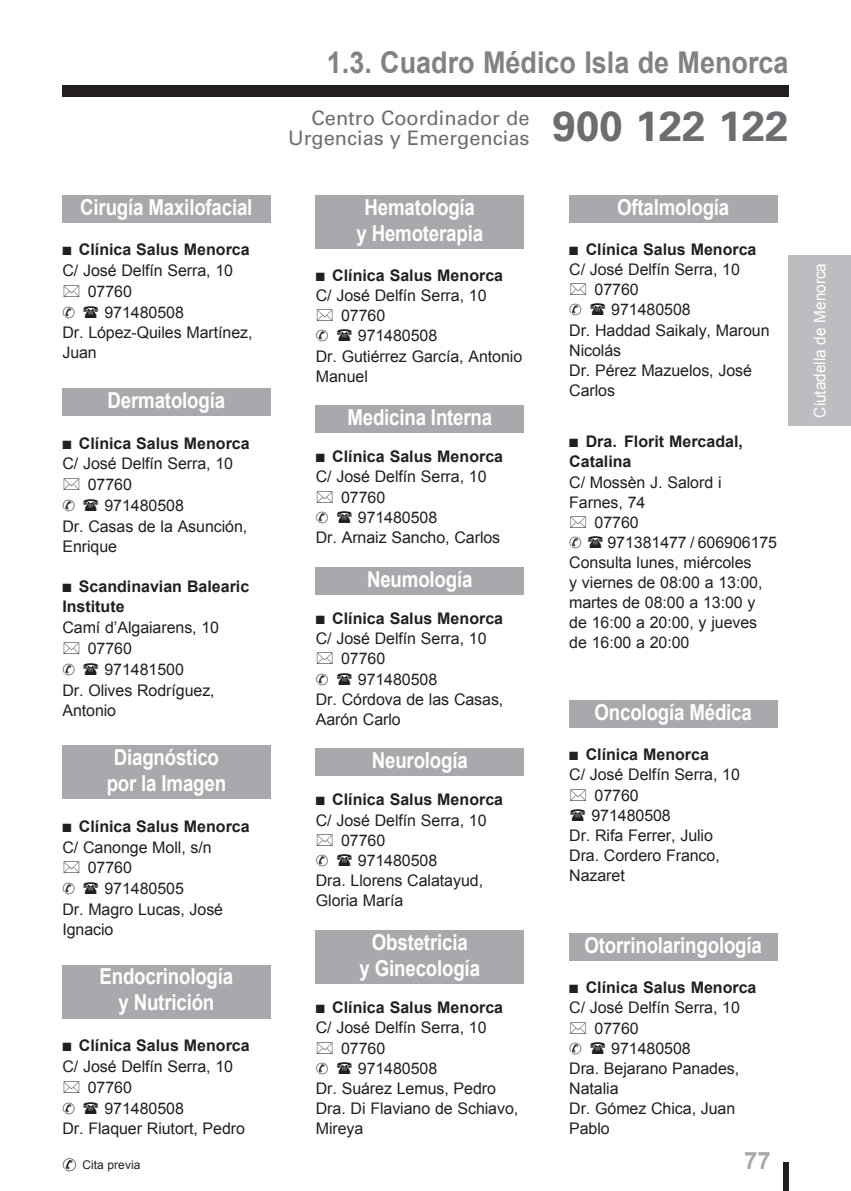
<style>
.page{position:relative;width:851px;height:1191px;background:#fff}
.page>*{position:absolute;margin:0;border:0;box-sizing:border-box;transform-origin:0 0}
.t1{font:700 30px "Arial";color:#808285;scale:.9 1}
.t2{font:700 24px "Arial";color:#a8a9ad}
.t3{font:700 22px/26px "Arial";letter-spacing:-.01em;color:#fff;text-align:center;scale:.85 1}
.t4{font:20px/20px "Univers LT Std";color:#6c6d70}
.t5{font:16px/20.2px "Arial";letter-spacing:-.005em;color:#231f20}
.t6{font:700 16px/20px "Arial";color:#231f20}
.t7{font:16px "Arial";color:#fff;scale:.96 1}
.t8{font:12px "Arial";color:#231f20}
</style>
<div class="page">
<div style="left:782px;top:1162px;width:6px;height:29px;background:#231f20"></div>
<div style="left:62px;top:85px;width:726px;height:11px;background:#231f20"></div>
<div style="left:788px;top:255px;width:62px;height:170px;background:#bcbdc0"></div>
<div style="left:62px;top:195px;width:208px;height:27px;background:#a8a9ad"></div>
<div style="left:62px;top:388px;width:208px;height:28px;background:#a8a9ad"></div>
<div style="left:62px;top:745px;width:208px;height:54px;background:#a8a9ad"></div>
<div style="left:62px;top:965px;width:208px;height:53px;background:#a8a9ad"></div>
<div style="left:316px;top:195px;width:207px;height:53px;background:#a8a9ad"></div>
<div style="left:316px;top:405px;width:207px;height:28px;background:#a8a9ad"></div>
<div style="left:316px;top:567px;width:207px;height:27px;background:#a8a9ad"></div>
<div style="left:316px;top:748px;width:207px;height:28px;background:#a8a9ad"></div>
<div style="left:316px;top:930px;width:207px;height:53px;background:#a8a9ad"></div>
<div style="left:569px;top:195px;width:208px;height:27px;background:#a8a9ad"></div>
<div style="left:569px;top:700px;width:208px;height:28px;background:#a8a9ad"></div>
<div style="left:569px;top:933px;width:208px;height:28px;background:#a8a9ad"></div>
<h3 class="t3" style="left:80px;top:194px;width:204px">Cirugía Maxilofacial</h3>
<p class="t6" style="left:62px;top:240px;width:189px">■ Clínica Salus Menorca</p>
<p class="t5" style="left:62px;top:260px;width:172px">C/ José Delfín Serra, 10</p>
<p class="t5" style="left:88px;top:281px;width:46px">07760</p>
<p class="t5" style="left:62px;top:302px;width:192px;text-indent:42px">971480508<br>Dr. López-Quiles Martínez,<br>Juan</p>
<h3 class="t3" style="left:108px;top:388px;width:140px">Dermatología</h3>
<p class="t6" style="left:62px;top:433px;width:189px">■ Clínica Salus Menorca</p>
<p class="t5" style="left:62px;top:454px;width:172px">C/ José Delfín Serra, 10</p>
<p class="t5" style="left:88px;top:474px;width:46px">07760</p>
<p class="t5" style="left:62px;top:495px;width:186px;text-indent:42px">971480508<br>Dr. Casas de la Asunción,<br>Enrique</p>
<p class="t6" style="left:62px;top:577px;width:188px">■ Scandinavian Balearic<br>Institute</p>
<p class="t5" style="left:88px;top:617px;width:133px;line-height:20.8px;text-indent:-25px">Camí d’Algaiarens, 10<br>07760</p>
<p class="t5" style="left:62px;top:659px;width:154px;text-indent:42px">971481500<br>Dr. Olives Rodríguez,<br>Antonio</p>
<h3 class="t3" style="left:107px;top:745px;width:142px">Diagnóstico por la Imagen</h3>
<p class="t6" style="left:62px;top:816px;width:189px">■ Clínica Salus Menorca</p>
<p class="t5" style="left:62px;top:837px;width:151px">C/ Canonge Moll, s/n</p>
<p class="t5" style="left:88px;top:857px;width:46px">07760</p>
<p class="t5" style="left:62px;top:878px;width:162px;text-indent:42px">971480505<br>Dr. Magro Lucas, José<br>Ignacio</p>
<h3 class="t3" style="left:99px;top:964px;width:159px">Endocrinología y Nutrición</h3>
<p class="t6" style="left:62px;top:1036px;width:189px">■ Clínica Salus Menorca</p>
<p class="t5" style="left:62px;top:1056px;width:172px">C/ José Delfín Serra, 10</p>
<p class="t5" style="left:88px;top:1077px;width:46px">07760</p>
<p class="t5" style="left:62px;top:1097px;width:184px;line-height:20.8px;text-indent:42px">971480508<br>Dr. Flaquer Riutort, Pedro</p>
<h1 class="t1" style="left:327px;top:43px;width:514px">1.3. Cuadro Médico Isla de Menorca</h1>
<p class="t4" style="left:288px;top:109px;width:502px;text-indent:23px">Centro Coordinador de<br>Urgencias y Emergencias <sup>900</sup> <sup>122</sup> <sup>122</sup></p>
<h3 class="t3" style="left:356px;top:194px;width:150px">Hematología<br>y Hemoterapia</h3>
<p class="t6" style="left:316px;top:265px;width:189px">■ Clínica Salus Menorca</p>
<p class="t5" style="left:316px;top:285px;width:172px">C/ José Delfín Serra, 10</p>
<p class="t5" style="left:341px;top:305px;width:46px">07760</p>
<p class="t5" style="left:316px;top:326px;width:208px;text-indent:42px">971480508<br>Dr. Gutiérrez García, Antonio<br>Manuel</p>
<h3 class="t3" style="left:347px;top:405px;width:172px">Medicina Interna</h3>
<p class="t6" style="left:316px;top:447px;width:189px">■ Clínica Salus Menorca</p>
<p class="t5" style="left:316px;top:467px;width:172px">C/ José Delfín Serra, 10</p>
<p class="t5" style="left:341px;top:487px;width:46px">07760</p>
<p class="t5" style="left:316px;top:507px;width:186px;text-indent:42px">971480508<br>Dr. Arnaiz Sancho, Carlos</p>
<h3 class="t3" style="left:367px;top:566px;width:125px">Neumología</h3>
<p class="t6" style="left:316px;top:608px;width:189px">■ Clínica Salus Menorca</p>
<p class="t5" style="left:316px;top:628px;width:172px">C/ José Delfín Serra, 10</p>
<p class="t5" style="left:341px;top:649px;width:46px">07760</p>
<p class="t5" style="left:316px;top:669px;width:189px;text-indent:42px">971480508<br>Dr. Córdova de las Casas,<br>Aarón Carlo</p>
<h3 class="t3" style="left:372px;top:748px;width:114px">Neurología</h3>
<p class="t6" style="left:316px;top:790px;width:189px">■ Clínica Salus Menorca</p>
<p class="t5" style="left:316px;top:810px;width:172px">C/ José Delfín Serra, 10</p>
<p class="t5" style="left:341px;top:830px;width:46px">07760</p>
<p class="t5" style="left:316px;top:850px;width:169px;text-indent:42px">971480508<br>Dra. Llorens Calatayud,<br>Gloria María</p>
<h3 class="t3" style="left:359px;top:929px;width:143px">Obstetricia<br>y Ginecología</h3>
<p class="t6" style="left:316px;top:998px;width:189px">■ Clínica Salus Menorca</p>
<p class="t5" style="left:316px;top:1017px;width:172px">C/ José Delfín Serra, 10</p>
<p class="t5" style="left:341px;top:1038px;width:46px">07760</p>
<p class="t5" style="left:316px;top:1058px;width:204px;text-indent:42px">971480508<br>Dr. Suárez Lemus, Pedro<br>Dra. Di Flaviano de Schiavo,<br>Mireya</p>
<h3 class="t3" style="left:617px;top:194px;width:134px">Oftalmología</h3>
<p class="t6" style="left:569px;top:239px;width:189px">■ Clínica Salus Menorca</p>
<p class="t5" style="left:569px;top:259px;width:172px">C/ José Delfín Serra, 10</p>
<p class="t5" style="left:594px;top:279px;width:46px">07760</p>
<p class="t5" style="left:569px;top:300px;width:202px;text-indent:42px">971480508<br>Dr. Haddad Saikaly, Maroun<br>Nicolás<br>Dr. Pérez Mazuelos, José<br>Carlos</p>
<p class="t6" style="left:569px;top:432px;width:175px">■ Dra. Florit Mercadal,<br>Catalina</p>
<p class="t5" style="left:569px;top:472px;width:154px">C/ Mossèn J. Salord i</p>
<p class="t5" style="left:569px;top:492px;width:78px">Farnes, 74</p>
<p class="t5" style="left:594px;top:512px;width:46px">07760</p>
<p class="t5" style="left:569px;top:532px;width:209px;text-indent:38px">971381477 / 606906175<br>Consulta lunes, miércoles<br>y viernes de 08:00 a 13:00, martes de 08:00 a 13:00 y de 16:00 a 20:00, y jueves de 16:00 a 20:00</p>
<h3 class="t3" style="left:594px;top:700px;width:186px">Oncología Médica</h3>
<p class="t6" style="left:569px;top:745px;width:141px">■ Clínica Menorca</p>
<p class="t5" style="left:569px;top:764px;width:172px">C/ José Delfín Serra, 10</p>
<p class="t5" style="left:594px;top:785px;width:46px">07760</p>
<p class="t5" style="left:591px;top:805px;width:81px">971480508</p>
<p class="t5" style="left:569px;top:825px;width:145px">Dr. Rifa Ferrer, Julio</p>
<p class="t5" style="left:569px;top:845px;width:152px">Dra. Cordero Franco,</p>
<p class="t5" style="left:569px;top:865px;width:57px">Nazaret</p>
<h3 class="t3" style="left:584px;top:933px;width:210px">Otorrinolaringología</h3>
<p class="t6" style="left:569px;top:978px;width:189px">■ Clínica Salus Menorca</p>
<p class="t5" style="left:569px;top:997px;width:172px">C/ José Delfín Serra, 10</p>
<p class="t5" style="left:594px;top:1018px;width:46px">07760</p>
<p class="t5" style="left:569px;top:1038px;width:171px;text-indent:42px">971480508<br>Dra. Bejarano Panades,<br>Natalia<br>Dr. Gómez Chica, Juan<br>Pablo</p>
<p class="t8" style="left:62px;top:1156px;width:79px">✆ Cita previa</p>
<h2 class="t2" style="left:744px;top:1144px;width:28px">77</h2>
<p class="t7" style="left:809px;top:417px;width:162px;rotate:-90deg">Ciutadella de Menorca</p>
</div>
